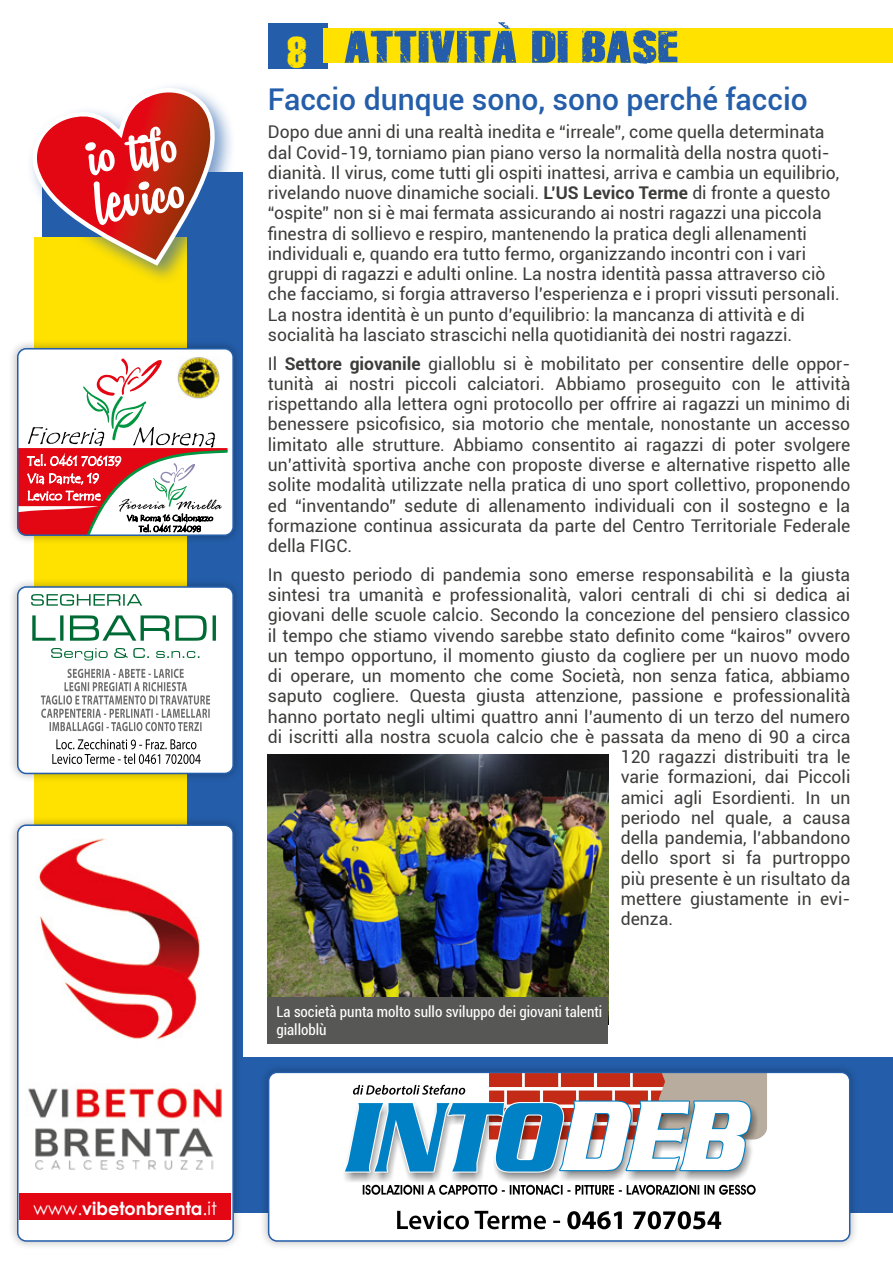
<style>
.page{position:relative;width:893px;height:1263px;background:#fff}
.page>*{position:absolute;margin:0;border:0;box-sizing:border-box;transform-origin:0 0}
.t1{font:45px "Disintegration";color:#245eaa;scale:1.2 1}
.t2{font:42.3px "Disintegration";color:#ffe200}
.t3{font:500 30px "Roboto";color:#245eaa}
.t4{font:700 18px "Century Gothic";color:#fff}
.t5{font:17.55px/20.2px "Roboto";color:#3c3c3b}
.t6{font:condensed 15px/18px "Roboto";color:#fff}
.s1{font-weight:700}
.s2{font-weight:400}
</style>
<div class="page">
<div style="left:268px;top:23px;width:59px;height:45px;background:#245eaa"></div>
<div style="left:43px;top:172px;width:200px;height:928px;background:#245eaa"></div>
<div style="left:34px;top:237px;width:152px;height:891px;background:#ffe200"></div>
<div style="left:26px;top:81px;width:210px;height:205px;background:#245eaa;opacity:.6"></div>
<svg style="left:26px;top:81px;width:201px;height:188px"></svg>
<div style="left:323px;top:29px;width:570px;height:34px;background:#ffe200"></div>
<div style="left:191px;top:1057px;width:702px;height:156px;background:#245eaa"></div>
<div style="left:259px;top:1062px;width:600px;height:189px;background:#000;opacity:.3"></div>
<div style="left:269px;top:1072px;width:581px;height:169px;background:#fff;border-radius:9px"></div>
<img style="left:344px;top:1174px;width:400px;height:8px">
<div style="left:268px;top:1071px;width:582px;height:171px;border:2px solid #245eaa;border-radius:9px"></div>
<svg style="left:342px;top:1072px;width:425px;height:102px"></svg>
<svg style="left:397px;top:1210px;width:324px;height:19px"></svg>
<svg style="left:363px;top:1185px;width:393px;height:10px"></svg>
<div style="left:8px;top:577px;width:235px;height:206px;background:#000;opacity:.3"></div>
<div style="left:18px;top:587px;width:215px;height:186px;background:#fff;border-radius:9px"></div>
<div style="left:17px;top:586px;width:217px;height:188px;border:2px solid #245eaa;border-radius:9px"></div>
<svg style="left:31px;top:594px;width:111px;height:12px"></svg>
<svg style="left:32px;top:615px;width:184px;height:26px"></svg>
<svg style="left:51px;top:648px;width:148px;height:12px"></svg>
<svg style="left:41px;top:669px;width:169px;height:62px"></svg>
<svg style="left:52px;top:739px;width:149px;height:25px"></svg>
<div style="left:8px;top:815px;width:235px;height:435px;background:#000;opacity:.3"></div>
<div style="left:18px;top:825px;width:215px;height:416px;background:#fff;border-radius:9px"></div>
<div style="left:17px;top:824px;width:217px;height:418px;border:2px solid #245eaa;border-radius:9px"></div>
<img style="left:28px;top:1084px;width:194px;height:35px">
<img style="left:35px;top:1128px;width:179px;height:42px">
<img style="left:37px;top:838px;width:163px;height:202px">
<div style="left:19px;top:1193px;width:212px;height:26px;background:#e30613"></div>
<img style="left:268px;top:755px;width:340px;height:242px">
<div style="left:268px;top:997px;width:340px;height:47px;background:#575756"></div>
<div style="left:8px;top:339px;width:235px;height:206px;background:#000;opacity:.3"></div>
<div style="left:18px;top:349px;width:215px;height:186px;background:#fff;border-radius:9px"></div>
<img style="left:188px;top:356px;width:32px;height:2px">
<svg style="left:18px;top:358px;width:209px;height:177px"></svg>
<div style="left:17px;top:348px;width:217px;height:188px;border:2px solid #245eaa;border-radius:9px"></div>
<h1 class="t1" style="left:345px;top:18px;width:280px">ATTIVITÀ DI BASE</h1>
<h3 class="t3" style="left:268px;top:78px;width:541px">Faccio dunque sono, sono perché faccio</h3>
<p class="t5" style="left:268px;top:121px;width:573px">Dopo due anni di una realtà inedita e “irreale”, come quella determinata dal Covid-19, torniamo pian piano verso la normalità della nostra quoti&shy;dianità. Il virus, come tutti gli ospiti inattesi, arriva e cambia un equilibrio, rivelando nuove dinamiche sociali. <span class="s1">L’US Levico Terme</span> di fronte a questo “ospite” non si è mai fermata assicurando ai nostri ragazzi una piccola finestra di sollievo e respiro, mantenendo la pratica degli allenamenti individuali e, quando era tutto fermo, organizzando incontri con i vari gruppi di ragazzi e adulti online. La nostra identità passa attraverso ciò che facciamo, si forgia attraverso l’esperienza e i propri vissuti personali.<br>La nostra identità è un punto d’equilibrio: la mancanza di attività e di socialità ha lasciato strascichi nella quotidianità dei nostri ragazzi.</p>
<p class="t5" style="left:268px;top:353px;width:584px;text-align:justify">Il <span class="s1">Settore giovanile</span> gialloblu si è mobilitato per consentire delle oppor&shy;tunità ai nostri piccoli calciatori. Abbiamo proseguito con le attività rispettando alla lettera ogni protocollo per offrire ai ragazzi un minimo di benessere psicofisico, sia motorio che mentale, nonostante un accesso limitato alle strutture. Abbiamo consentito ai ragazzi di poter svolgere un’attività sportiva anche con proposte diverse e alternative rispetto alle solite modalità utilizzate nella pratica di uno sport collettivo, proponendo ed “inventando” sedute di allenamento individuali con il sostegno e la formazione continua assicurata da parte del Centro Territoriale Federale della FIGC.</p>
<p class="t5" style="left:268px;top:564px;width:584px">In questo periodo di pandemia sono emerse responsabilità e la giusta</p>
<p class="t5" style="left:268px;top:584px;width:584px">sintesi tra umanità e professionalità, valori centrali di chi si dedica ai</p>
<p class="t5" style="left:268px;top:604px;width:584px">giovani delle scuole calcio. Secondo la concezione del pensiero classico</p>
<p class="t5" style="left:268px;top:624px;width:584px">il tempo che stiamo vivendo sarebbe stato definito come “kairos” ovvero</p>
<p class="t5" style="left:268px;top:645px;width:584px">un tempo opportuno, il momento giusto da cogliere per un nuovo modo</p>
<p class="t5" style="left:268px;top:665px;width:584px">di operare, un momento che come Società, non senza fatica, abbiamo</p>
<p class="t5" style="left:268px;top:685px;width:584px">saputo cogliere. Questa giusta attenzione, passione e professionalità</p>
<p class="t5" style="left:268px;top:705px;width:584px">hanno portato negli ultimi quattro anni l’aumento di un terzo del numero</p>
<p class="t5" style="left:268px;top:726px;width:584px">di iscritti alla nostra scuola calcio che è passata da meno di 90 a circa</p>
<p class="t5" style="left:621px;top:746px;width:231px">120 ragazzi distribuiti tra le</p>
<p class="t5" style="left:621px;top:766px;width:231px">varie formazioni, dai Piccoli</p>
<p class="t5" style="left:621px;top:786px;width:231px">amici agli Esordienti. In un</p>
<p class="t5" style="left:621px;top:807px;width:231px">periodo nel quale, a causa</p>
<p class="t5" style="left:621px;top:827px;width:231px">della pandemia, l’abbandono</p>
<p class="t5" style="left:621px;top:847px;width:231px">dello sport si fa purtroppo</p>
<p class="t5" style="left:621px;top:867px;width:231px">più presente è un risultato da</p>
<p class="t5" style="left:621px;top:888px;width:231px">mettere giustamente in evi-</p>
<p class="t5" style="left:621px;top:908px;width:54px">denza.</p>
<h2 class="t2" style="left:287px;top:25px;width:22px">8</h2>
<p class="t6" style="left:276px;top:1002px;width:327px">La società punta molto sullo sviluppo dei giovani talenti gialloblù</p>
<p class="t4" style="left:33px;top:1194px;width:185px"><span class="s2">www.</span>vibetonbrenta<span class="s2">.it</span></p>
</div>
